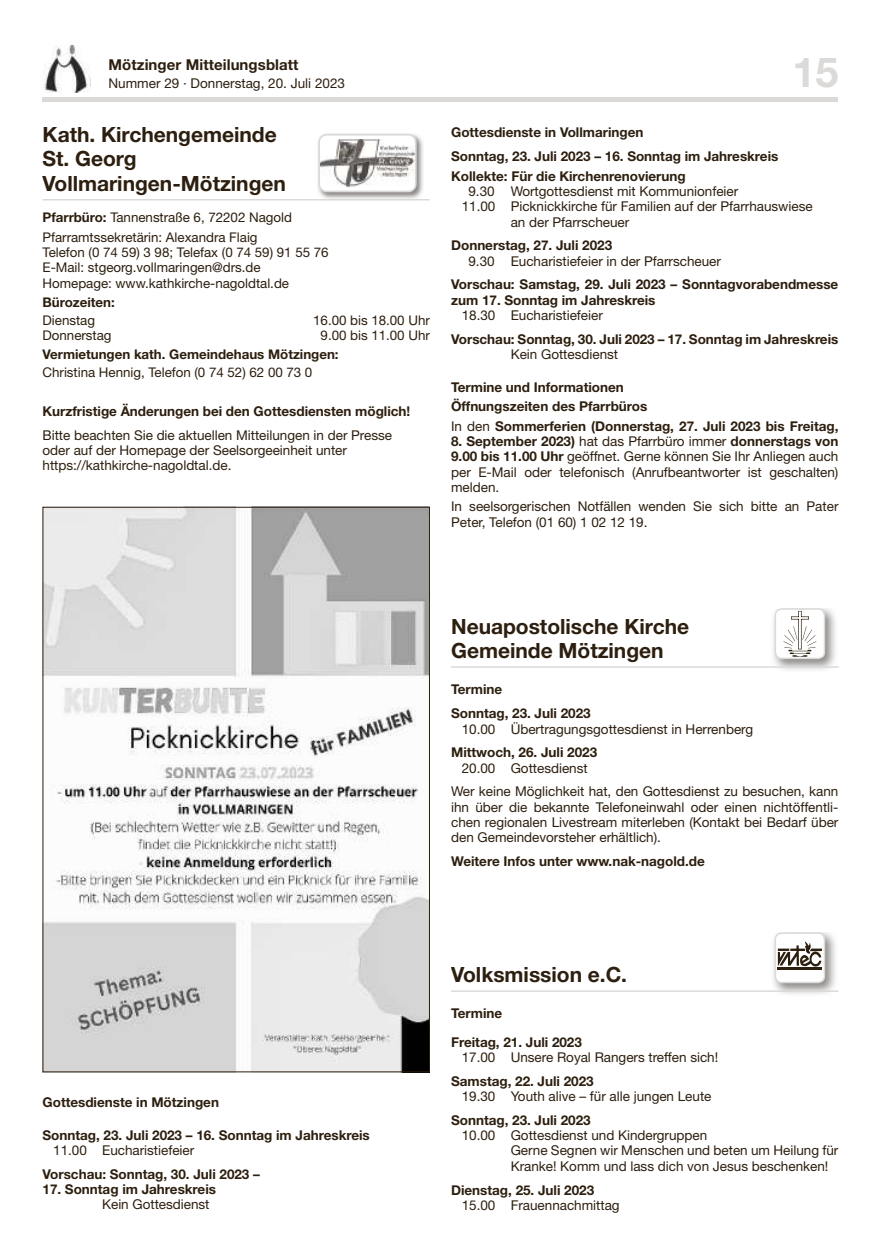
<style>
.page{position:relative;width:881px;height:1255px;background:#fff}
.page>*{position:absolute;margin:0;border:0;box-sizing:border-box;transform-origin:0 0}
.t1{font:700 41.4px "Helvetica Neue LT Std";color:#dbdad9}
.t2{font:700 21px/24px "Helvetica Neue";color:#2d1f0f}
.t3{font:700 21px/24px "Helvetica Neue LT Std";color:#2d1f0f}
.t4{font:700 15px "Helvetica Neue LT Std";letter-spacing:.005em;color:#2d1f0f}
.t5{font:13.5px/15.3px "Helvetica Neue LT Std";color:#2d1f0f}
.t6{font:700 13.5px/23.9px "Helvetica Neue LT Std";color:#2d1f0f}
.t7{font:13.35px/15.3px "Helvetica Neue LT Std";color:#2d1f0f}
.t8{font:700 13.35px "Helvetica Neue LT Std";color:#2d1f0f}
.s1{font-weight:700}
.s2{font-weight:400}
</style>
<div class="page">
<hr style="left:43px;top:98px;width:795px;height:4px;background:#dbdad9">
<img style="left:44px;top:46px;width:46px;height:47px">
<img style="left:318px;top:133px;width:105px;height:66px">
<div style="left:319px;top:135px;width:96px;height:56px;background:#fff;border-radius:7px"></div>
<img style="left:321px;top:139px;width:92px;height:48px">
<div style="left:318px;top:134px;width:98px;height:58px;border:2px solid #dbdad9;border-radius:7px"></div>
<hr style="left:43px;top:199px;width:386px;height:1px;background:#dbdad9">
<img style="left:45px;top:509px;width:382px;height:561px">
<img style="left:770px;top:608px;width:67px;height:62px">
<div style="left:775px;top:609px;width:49px;height:49px;background:#fff;border-radius:6px"></div>
<svg style="left:783px;top:611px;width:33px;height:45px"></svg>
<div style="left:774px;top:608px;width:50px;height:51px;border:2px solid #dbdad9;border-radius:6px"></div>
<hr style="left:451px;top:666px;width:387px;height:1px;background:#dbdad9">
<img style="left:770px;top:932px;width:67px;height:62px">
<div style="left:775px;top:933px;width:49px;height:49px;background:#fff;border-radius:6px"></div>
<hr style="left:777px;top:967px;width:44px;height:2px;background:#2d1f0f">
<svg style="left:777px;top:941px;width:44px;height:25px"></svg>
<div style="left:774px;top:932px;width:50px;height:51px;border:2px solid #dbdad9;border-radius:6px"></div>
<hr style="left:451px;top:990px;width:387px;height:1px;background:#dbdad9">
<p class="t4" style="left:108px;top:60px;width:191px">Mötzinger Mitteilungsblatt</p>
<p class="t5" style="left:108px;top:77px;width:238px">Nummer 29 · Donnerstag, 20. Juli 2023</p>
<h2 class="t3" style="left:43px;top:123px;width:245px">Kath. Kirchengemeinde<br>St. Georg<br>Vollmaringen-Mštzingen</h2>
<p class="t7" style="left:43px;top:209px;width:251px;line-height:19.5px"><span class="s1">PfarrbŸro:</span> Tannenstraße 6, 72202 Nagold<br>Pfarramtssekretärin: Alexandra Flaig</p>
<p class="t7" style="left:43px;top:246px;width:287px">Telefon (0 74 59) 3 98; Telefax (0 74 59) 91 55 76<br>E-Mail: stgeorg.vollmaringen@drs.de<br>Homepage: www.kathkirche-nagoldtal.de</p>
<p class="t8" style="left:43px;top:295px;width:74px">BŸrozeiten:</p>
<p class="t7" style="left:43px;top:313px;width:54px">Dienstag</p>
<p class="t7" style="left:313px;top:313px;width:118px">16.00 bis 18.00 Uhr</p>
<p class="t7" style="left:43px;top:329px;width:70px">Donnerstag</p>
<p class="t7" style="left:320px;top:329px;width:111px">9.00 bis 11.00 Uhr</p>
<p class="t8" style="left:43px;top:347px;width:297px">Vermietungen kath. Gemeindehaus Mštzingen:</p>
<p class="t7" style="left:43px;top:366px;width:271px">Christina Hennig, Telefon (0 74 52) 62 00 73 0</p>
<p class="t6" style="left:43px;top:400px;width:369px">Kurzfristige Änderungen bei den Gottesdiensten möglich!</p>
<p class="t5" style="left:43px;top:428px;width:351px">Bitte beachten Sie die aktuellen Mitteilungen in der Presse oder auf der Homepage der Seelsorgeeinheit unter https://kathkirche-nagoldtal.de.</p>
<h1 class="t1" style="left:792px;top:57px;width:47px">15</h1>
<p class="t6" style="left:451px;top:122px;width:328px">Gottesdienste in Vollmaringen<br>Sonntag, 23. Juli 2023 – 16. Sonntag im Jahreskreis</p>
<p class="t6" style="left:451px;top:165px;width:236px">Kollekte: Für die Kirchenrenovierung</p>
<p class="t5" style="left:468px;top:185px;width:271px">9.30 Wortgottesdienst mit Kommunionfeier</p>
<p class="t5" style="left:461px;top:200px;width:352px">11.00 Picknickkirche für Familien auf der Pfarrhauswiese</p>
<p class="t5" style="left:510px;top:215px;width:120px">an der Pfarrscheuer</p>
<p class="t6" style="left:451px;top:235px;width:162px">Donnerstag, 27. Juli 2023</p>
<p class="t5" style="left:468px;top:254px;width:254px">9.30 Eucharistiefeier in der Pfarrscheuer</p>
<p class="t6" style="left:451px;top:278px;width:388px;line-height:15.3px">Vorschau: Samstag, 29. Juli 2023 – Sonntagvorabendmesse zum 17. Sonntag im Jahreskreis</p>
<p class="t5" style="left:461px;top:309px;width:142px">18.30 Eucharistiefeier</p>
<p class="t6" style="left:451px;top:328px;width:388px">Vorschau: Sonntag, 30. Juli 2023 – 17. Sonntag im Jahreskreis</p>
<p class="t5" style="left:510px;top:348px;width:109px">Kein Gottesdienst</p>
<p class="t6" style="left:451px;top:378px;width:388px;line-height:19.5px">Termine und Informationen<br>Öffnungszeiten des Pfarrbüros<br><span class="s2">In den</span> Sommerferien (Donnerstag, 27. Juli 2023 bis Freitag,</p>
<p class="t5" style="left:451px;top:435px;width:388px;text-align:justify"><span class="s1">8. September 2023)</span> hat das Pfarrbüro immer <span class="s1">donnerstags von 9.00 bis 11.00 Uhr</span> geöffnet. Gerne können Sie Ihr Anliegen auch per E-Mail oder telefonisch (Anrufbeantworter ist geschalten) melden.</p>
<p class="t5" style="left:451px;top:500px;width:388px">In seelsorgerischen Notfällen wenden Sie sich bitte an Pater<br>Peter, Telefon (01 60) 1 02 12 19.</p>
<h2 class="t2" style="left:451px;top:616px;width:239px">Neuapostolische Kirche<br>Gemeinde Mötzingen</h2>
<p class="t6" style="left:451px;top:679px;width:141px">Termine<br>Sonntag, 23. Juli 2023</p>
<p class="t5" style="left:461px;top:722px;width:293px">10.00 Übertragungsgottesdienst in Herrenberg</p>
<p class="t6" style="left:451px;top:741px;width:147px">Mittwoch, 26. Juli 2023</p>
<p class="t5" style="left:451px;top:757px;width:388px;line-height:23.9px;text-indent:11px">20.00 Gottesdienst<br>Wer keine Möglichkeit hat, den Gottesdienst zu besuchen, kann</p>
<p class="t5" style="left:451px;top:800px;width:388px;text-align:justify">ihn über die bekannte Telefoneinwahl oder einen nichtöffentli&shy;chen regionalen Livestream miterleben (Kontakt bei Bedarf über den Gemeindevorsteher erhältlich).</p>
<p class="t6" style="left:451px;top:850px;width:255px">Weitere Infos unter www.nak-nagold.de</p>
<p class="t6" style="left:43px;top:1091px;width:178px">Gottesdienste in Mötzingen</p>
<p class="t6" style="left:43px;top:1123px;width:328px">Sonntag, 23. Juli 2023 – 16. Sonntag im Jahreskreis</p>
<p class="t5" style="left:53px;top:1143px;width:142px">11.00 Eucharistiefeier</p>
<p class="t6" style="left:43px;top:1163px;width:219px">Vorschau: Sonntag, 30. Juli 2023 –</p>
<p class="t6" style="left:43px;top:1178px;width:175px">17. Sonntag im Jahreskreis</p>
<p class="t5" style="left:102px;top:1198px;width:109px">Kein Gottesdienst</p>
<h2 class="t2" style="left:451px;top:962px;width:177px">Volksmission e.C.</h2>
<p class="t6" style="left:451px;top:1000px;width:132px;line-height:28px">Termine<br>Freitag, 21. Juli 2023</p>
<p class="t5" style="left:461px;top:1050px;width:258px">17.00 Unsere Royal Rangers treffen sich!</p>
<p class="t6" style="left:451px;top:1070px;width:144px">Samstag, 22. Juli 2023</p>
<p class="t5" style="left:461px;top:1089px;width:251px">19.30 Youth alive – für alle jungen Leute</p>
<p class="t6" style="left:451px;top:1109px;width:141px">Sonntag, 23. Juli 2023</p>
<p class="t5" style="left:510px;top:1128px;width:329px;text-indent:-49px">10.00 Gottesdienst und Kindergruppen<br>Gerne Segnen wir Menschen und beten um Heilung für<br>Kranke! Komm und lass dich von Jesus beschenken!</p>
<p class="t6" style="left:451px;top:1178px;width:144px">Dienstag, 25. Juli 2023</p>
<p class="t5" style="left:461px;top:1198px;width:159px">15.00 Frauennachmittag</p>
</div>
